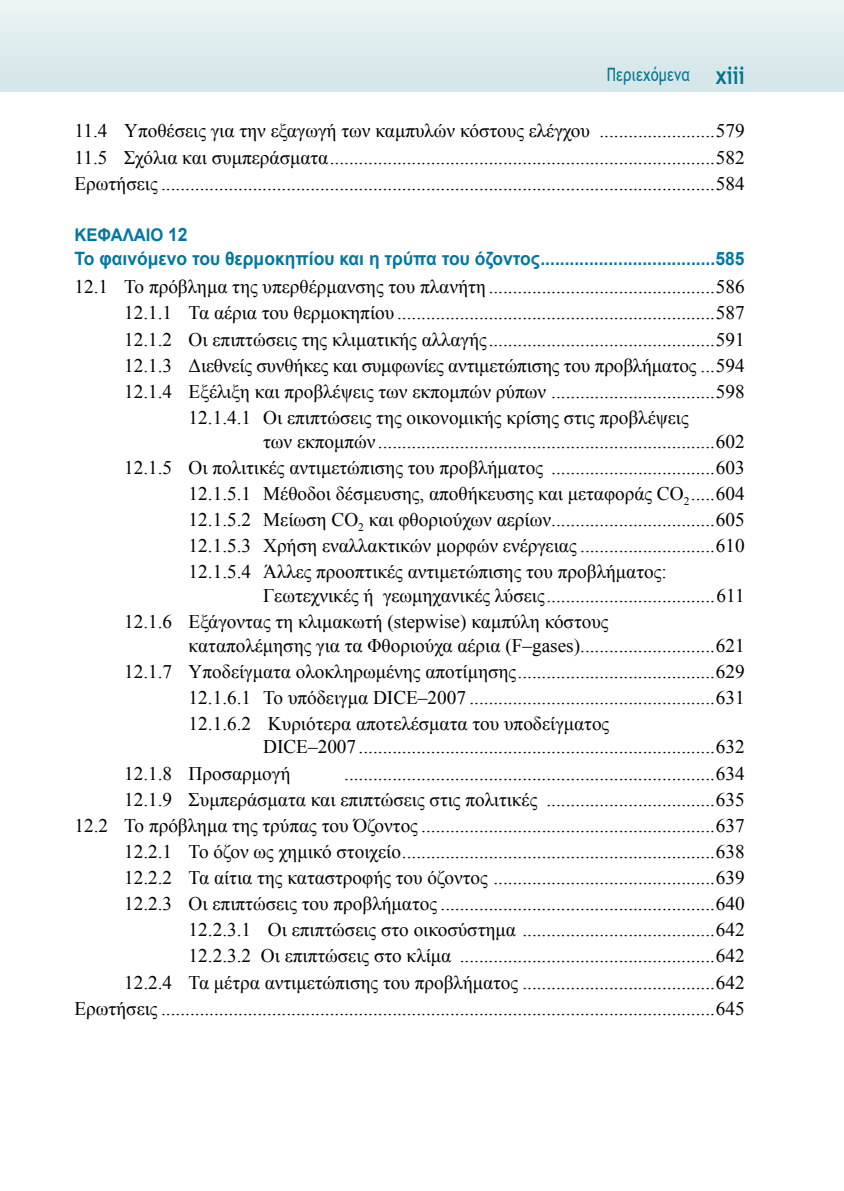
<style>
.page{position:relative;width:844px;height:1191px;background:#fff}
.page>*{position:absolute;margin:0;border:0;box-sizing:border-box;transform-origin:0 0}
.t1{font:19.25px/26.1px "Times New Roman";color:#000}
.t2{font:700 18.38px "Arial";color:#0076a3;scale:.95 1}
.t3{font:18.38px "Trebuchet MS";letter-spacing:.01em;color:#00768c;scale:.8 1}
.t4{font:700 17.5px "Arial";color:#0076a3;scale:.95 1}
.s1{font-weight:700;font-size:24.5px}
.s2{font-size:18.38px}
</style>
<div class="page">
<div style="left:0;top:0;width:843px;height:91px;background:linear-gradient(to right,#e0ecee,#e0ecee)"></div>
<p class="t3" style="left:606px;top:64px;width:174px">Περιεχόμενα <span class="s1">xiii</span></p>
<p class="t1" style="left:74px;top:118px;width:671px;text-align:justify">11.4 Υποθέσεις για την εξαγωγή των καμπυλών κόστους ελέγχου ........................579<br>11.5 Σχόλια και συμπεράσματα................................................................................582<br>Ερωτήσεις ...................................................................................................................584</p>
<p class="t4" style="left:74px;top:223px;width:52px">Κεφάλα</p>
<p class="t4" style="left:146px;top:223px;width:45px">ιο <span class="s2">12</span></p>
<p class="t2" style="left:74px;top:246px;width:706px">Το φαινόμενο του θερμοκηπίου και η τρύπα του όζοντος....................................585</p>
<p class="t1" style="left:74px;top:273px;width:671px">12.1 Το πρόβλημα της υπερθέρμανσης του πλανήτη ...............................................586</p>
<p class="t1" style="left:124px;top:300px;width:622px">12.1.1 Τα αέρια του θερμοκηπίου ..................................................................587</p>
<p class="t1" style="left:124px;top:326px;width:622px">12.1.2 Οι επιπτώσεις της κλιματικής αλλαγής...............................................591</p>
<p class="t1" style="left:124px;top:352px;width:622px">12.1.3 Διεθνείς συνθήκες και συμφωνίες αντιμετώπισης του προβλήματος ...594</p>
<p class="t1" style="left:124px;top:378px;width:622px">12.1.4 Εξέλιξη και προβλέψεις των εκπομπών ρύπων ..................................598</p>
<p class="t1" style="left:189px;top:404px;width:501px">12.1.4.1 Οι επιπτώσεις της οικονομικής κρίσης στις προβλέψεις</p>
<p class="t1" style="left:263px;top:428px;width:483px">των εκπομπών ......................................................................602</p>
<p class="t1" style="left:124px;top:454px;width:622px">12.1.5 Οι πολιτικές αντιμετώπισης του προβλήματος ..................................603</p>
<p class="t1" style="left:189px;top:480px;width:557px">12.1.5.1 Μέθοδοι δέσμευσης, αποθήκευσης και μεταφοράς CO<sub>2</sub> .....604</p>
<p class="t1" style="left:189px;top:506px;width:557px">12.1.5.2 Μείωση CO<sub>2</sub> και φθοριούχων αερίων..................................605</p>
<p class="t1" style="left:189px;top:532px;width:557px">12.1.5.3 Χρήση εναλλακτικών μορφών ενέργειας ............................610</p>
<p class="t1" style="left:189px;top:558px;width:479px">12.1.5.4 Άλλες προοπτικές αντιμετώπισης του προβλήματος:</p>
<p class="t1" style="left:124px;top:582px;width:622px;text-indent:139px">Γεωτεχνικές ή γεωμηχανικές λύσεις...................................611<br>12.1.6 Εξάγοντας τη κλιμακωτή (stepwise) καμπύλη κόστους</p>
<p class="t1" style="left:189px;top:632px;width:557px">καταπολέμησης για τα Φθοριούχα αέρια (F–gases)............................621</p>
<p class="t1" style="left:124px;top:658px;width:622px">12.1.7 Υποδείγματα ολοκληρωμένης αποτίμησης.........................................629</p>
<p class="t1" style="left:189px;top:684px;width:557px">12.1.6.1 Το υπόδειγμα DICE–2007 ...................................................631</p>
<p class="t1" style="left:189px;top:710px;width:422px">12.1.6.2 Κυριότερα αποτελέσματα του υποδείγματος</p>
<p class="t1" style="left:124px;top:733px;width:622px;text-indent:139px">DICE–2007..........................................................................632<br>12.1.8 Προσαρμογή</p>
<p class="t1" style="left:74px;top:760px;width:671px;text-align:right">.............................................................................634<br>12.1.9 Συμπεράσματα και επιπτώσεις στις πολιτικές ...................................635<br>12.2 Το πρόβλημα της τρύπας του Όζοντος .............................................................637<br>12.2.1 Το όζον ως χημικό στοιχείο.................................................................638<br>12.2.2 Τα αίτια της καταστροφής του όζοντος ..............................................639<br>12.2.3 Οι επιπτώσεις του προβλήματος .........................................................640<br>12.2.3.1 Οι επιπτώσεις στο οικοσύστημα ........................................642<br>12.2.3.2 Οι επιπτώσεις στο κλίμα .....................................................642<br>12.2.4 Τα μέτρα αντιμετώπισης του προβλήματος ........................................642<br>Ερωτήσεις ...................................................................................................................645</p>
</div>
